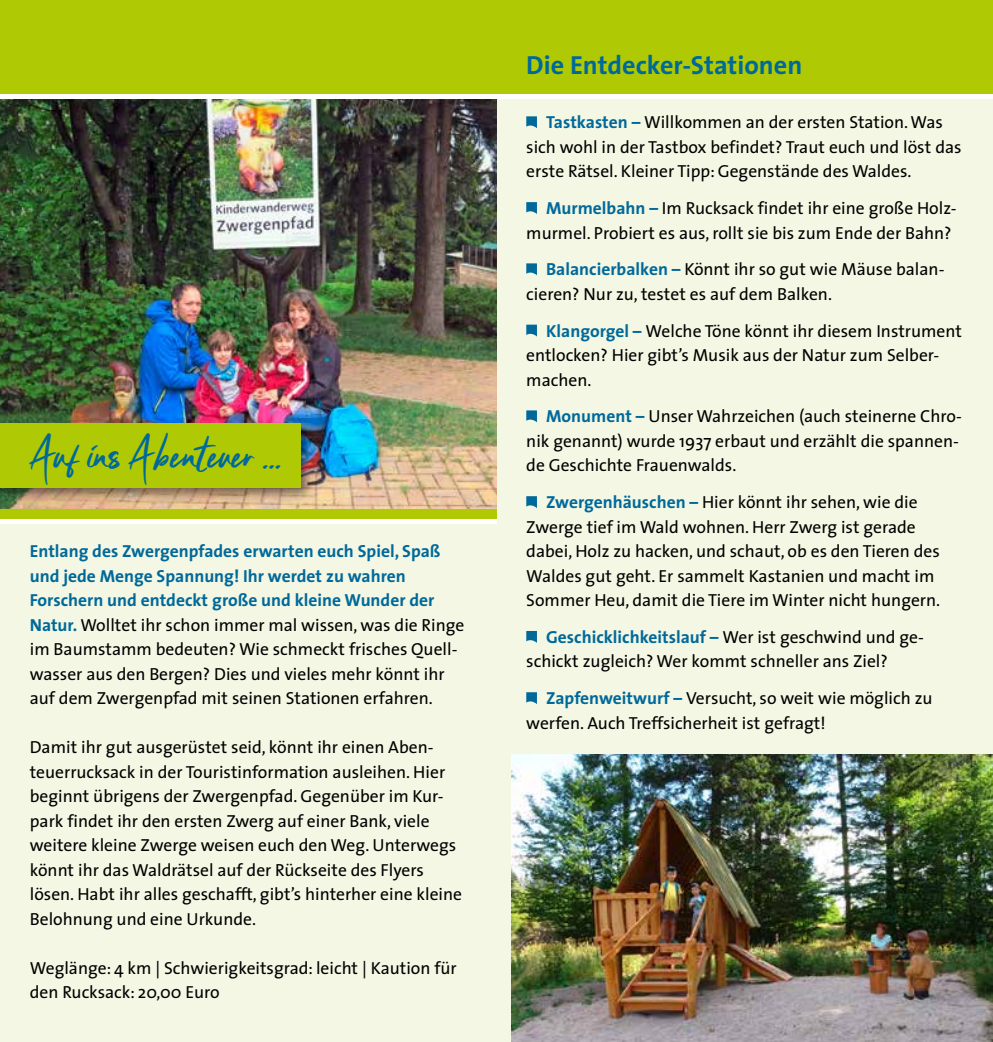
<style>
.page{position:relative;width:993px;height:1042px;background:#fff}
.page>*{position:absolute;margin:0;border:0;box-sizing:border-box;transform-origin:0 0}
.t1{font:38.5px "Clattering";color:#00699a}
.t2{font:700 26.25px "The Sans";color:#00699a}
.t3{font:17.5px/24.5px "The Sans";color:#000}
.s1{font-weight:700;color:#00699a}
</style>
<div class="page">
<div style="left:0;top:98px;width:992px;height:944px;background:#f4f7e3"></div>
<img style="left:0;top:99px;width:496px;height:410px">
<img style="left:511px;top:754px;width:481px;height:288px">
<div style="left:0;top:509px;width:496px;height:9px;background:#afca05"></div>
<div style="left:0;top:518px;width:496px;height:5px;background:#fff"></div>
<div style="left:0;top:418px;width:315px;height:84px;background:#000;opacity:.5"></div>
<div style="left:0;top:423px;width:300px;height:65px;background:#afca05"></div>
<svg style="left:526px;top:116px;width:10px;height:12px"></svg>
<svg style="left:526px;top:202px;width:10px;height:12px"></svg>
<svg style="left:526px;top:263px;width:10px;height:12px"></svg>
<svg style="left:526px;top:325px;width:10px;height:11px"></svg>
<svg style="left:526px;top:410px;width:10px;height:12px"></svg>
<svg style="left:526px;top:496px;width:10px;height:12px"></svg>
<svg style="left:526px;top:631px;width:10px;height:11px"></svg>
<svg style="left:526px;top:692px;width:10px;height:12px"></svg>
<div style="left:0;top:0;width:992px;height:98px;background:#afca05"></div>
<div style="left:0;top:94px;width:992px;height:5px;background:#fff"></div>
<h1 class="t1" style="left:30px;top:431px;width:254px">Auf ins Abenteuer ...</h1>
<p class="t3" style="left:30px;top:538px;width:436px"><span class="s1">Entlang des Zwergenpfades erwarten euch Spiel, Spaß und jede Menge Spannung! Ihr werdet zu wahren Forschern und entdeckt große und kleine Wunder der Natur.</span> Wolltet ihr schon immer mal wissen, was die Ringe im Baumstamm bedeuten? Wie schmeckt frisches Quell&shy;wasser aus den Bergen? Dies und vieles mehr könnt ihr auf dem Zwergenpfad mit seinen Stationen erfahren.</p>
<p class="t3" style="left:30px;top:734px;width:434px">Damit ihr gut ausgerüstet seid, könnt ihr einen Aben&shy;teuerrucksack in der Touristinformation ausleihen. Hier beginnt übrigens der Zwergenpfad. Gegenüber im Kur&shy;park findet ihr den ersten Zwerg auf einer Bank, viele weitere kleine Zwerge weisen euch den Weg. Unterwegs könnt ihr das Waldrätsel auf der Rückseite des Flyers lösen. Habt ihr alles geschafft, gibt’s hinterher eine kleine Belohnung und eine Urkunde.</p>
<p class="t3" style="left:30px;top:955px;width:428px">Weglänge: 4 km | Schwierigkeitsgrad: leicht | Kaution für den Rucksack: 20,00 Euro</p>
<h2 class="t2" style="left:526px;top:44px;width:277px">Die Entdecker-Stationen</h2>
<p class="t3" style="left:526px;top:110px;width:436px;text-indent:20px"><span class="s1">Tastkasten –</span> Willkommen an der ersten Station. Was sich wohl in der Tastbox befindet? Traut euch und löst das erste Rätsel. Kleiner Tipp: Gegenstände des Waldes.</p>
<p class="t3" style="left:526px;top:195px;width:432px;text-align:right"><span class="s1">Murmelbahn –</span> Im Rucksack findet ihr eine große Holz&shy;murmel. Probiert es aus, rollt sie bis zum Ende der Bahn?</p>
<p class="t3" style="left:526px;top:257px;width:419px;text-indent:20px"><span class="s1">Balancierbalken –</span> Könnt ihr so gut wie Mäuse balan&shy;cieren? Nur zu, testet es auf dem Balken.</p>
<p class="t3" style="left:526px;top:318px;width:437px;text-indent:20px"><span class="s1">Klangorgel –</span> Welche Töne könnt ihr diesem Instrument entlocken? Hier gibt’s Musik aus der Natur zum Selber&shy;machen.</p>
<p class="t3" style="left:526px;top:404px;width:437px;text-indent:20px"><span class="s1">Monument –</span> Unser Wahrzeichen (auch steinerne Chro&shy;nik genannt) wurde 1937 erbaut und erzählt die spannen&shy;de Geschichte Frauenwalds.</p>
<p class="t3" style="left:526px;top:489px;width:415px;text-indent:20px"><span class="s1">Zwergenhäuschen –</span> Hier könnt ihr sehen, wie die Zwerge tief im Wald wohnen. Herr Zwerg ist gerade dabei, Holz zu hacken, und schaut, ob es den Tieren des Waldes gut geht. Er sammelt Kastanien und macht im Sommer Heu, damit die Tiere im Winter nicht hungern.</p>
<p class="t3" style="left:526px;top:624px;width:399px;text-indent:20px"><span class="s1">Geschicklichkeitslauf –</span> Wer ist geschwind und ge&shy;schickt zugleich? Wer kommt schneller ans Ziel?</p>
<p class="t3" style="left:526px;top:685px;width:407px;text-indent:20px"><span class="s1">Zapfenweitwurf –</span> Versucht, so weit wie möglich zu werfen. Auch Treffsicherheit ist gefragt!</p>
</div>
